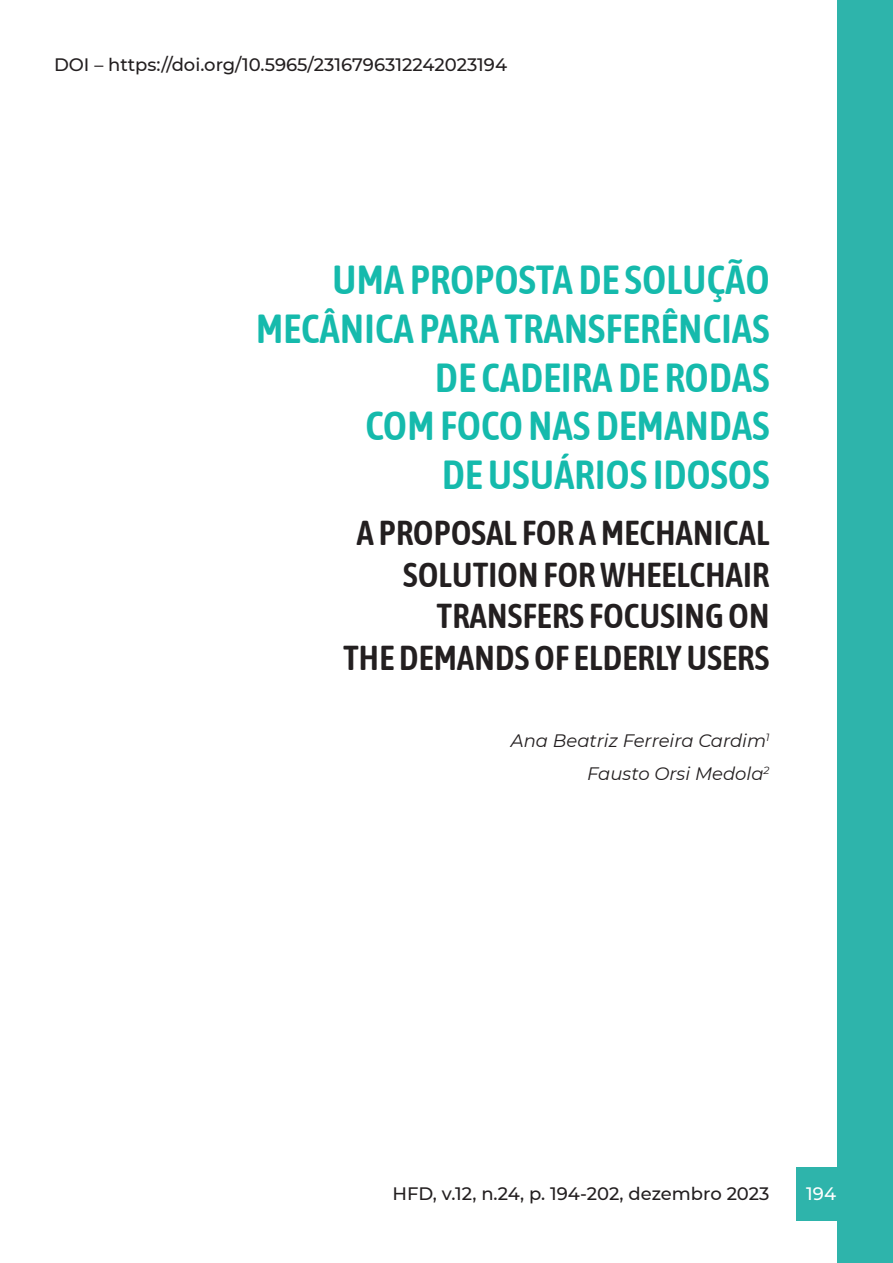
<style>
.page{position:relative;width:893px;height:1263px;background:#fff}
.page>*{position:absolute;margin:0;border:0;box-sizing:border-box;transform-origin:0 0}
.t1{font:600 40.5px "Asap Condensed";letter-spacing:.01em;color:#15baac}
.t2{font:600 34.5px "Asap Condensed";letter-spacing:.01em;color:#231f20}
.Texto{font:500 18px "Montserrat";color:#231f20}
.lista_de_autores{font:italic 18px "Montserrat";color:#231f20}
.Texto-2{font:500 18px "Montserrat";color:#fff}
</style>
<div class="page">
<div style="left:837px;top:0;width:56px;height:1263px;background:#2eb4ab"></div>
<div style="left:796px;top:1167px;width:68px;height:54px;background:#2eb4ab"></div>
<p class="Texto" style="left:54px;top:52px;width:455px">DOI – https://doi.org/10.5965/2316796312242023194</p>
<p class="t1" style="left:332px;top:251px;width:438px">UMA PROPOSTA DE SOLUÇÃO</p>
<p class="t1" style="left:256px;top:300px;width:515px">MECÂNICA PARA TRANSFERÊNCIAS</p>
<p class="t1" style="left:435px;top:349px;width:336px">DE CADEIRA DE RODAS</p>
<p class="t1" style="left:365px;top:397px;width:405px">COM FOCO NAS DEMANDAS</p>
<p class="t1" style="left:442px;top:446px;width:329px">DE USUÁRIOS IDOSOS</p>
<p class="t2" style="left:357px;top:509px;width:414px">A PROPOSAL FOR A MECHANICAL</p>
<p class="t2" style="left:403px;top:550px;width:368px">SOLUTION FOR WHEELCHAIR</p>
<p class="t2" style="left:437px;top:592px;width:334px">TRANSFERS FOCUSING ON</p>
<p class="t2" style="left:343px;top:633px;width:427px">THE DEMANDS OF ELDERLY USERS</p>
<p class="lista_de_autores" style="left:511px;top:728px;width:260px">Ana Beatriz Ferreira Cardim<sup>1</sup></p>
<p class="lista_de_autores" style="left:587px;top:761px;width:184px">Fausto Orsi Medola<sup>2</sup></p>
<p class="Texto" style="left:392px;top:1181px;width:379px">HFD, v.12, n.24, p. 194-202, dezembro 2023</p>
<p class="Texto-2" style="left:806px;top:1181px;width:31px">194</p>
</div>
